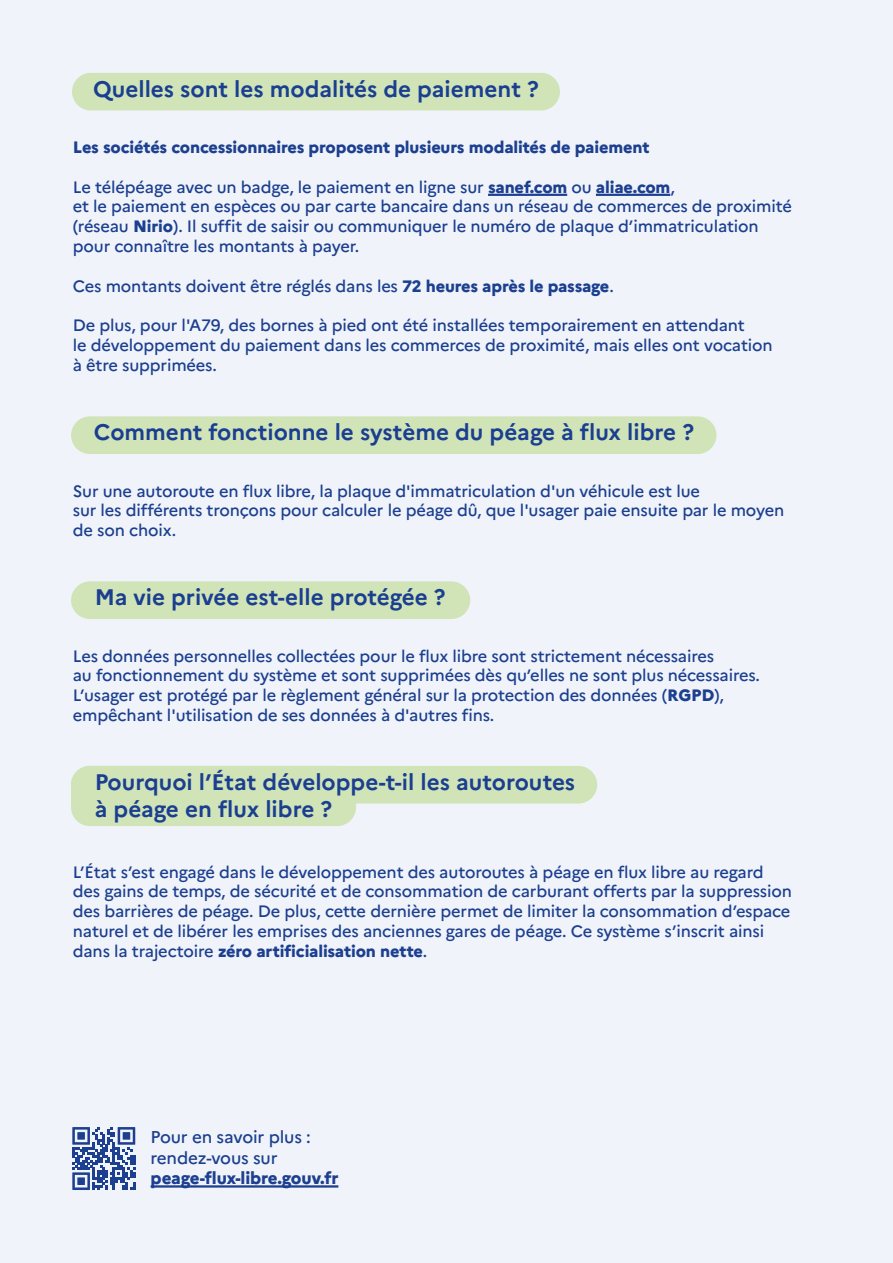
<style>
.page{position:relative;width:893px;height:1263px;background:#f0f4fa}
.page>*{position:absolute;margin:0;border:0;box-sizing:border-box;transform-origin:0 0}
.t1{font:700 22.5px/27px "Marianne";color:#1b3f90}
.t2{font:500 17.1px/20.5px "Marianne";letter-spacing:-.01em;color:#1c3f8f}
.t3{font:800 17.1px "Marianne";letter-spacing:-.01em;color:#1c3f8f}
.t4{font:500 16.5px/19.8px "Marianne";letter-spacing:-.01em;color:#1c3f8f}
.t5{font:800 16.5px "Marianne";letter-spacing:-.01em;color:#1c3f8f}
.s1{font-weight:800}
</style>
<div class="page">
<div style="left:72px;top:73px;width:488px;height:37px;background:#d1e4b8;border-radius:19px"></div>
<hr style="left:488px;top:194px;width:79px;height:2px;background:#1c3f8f">
<hr style="left:596px;top:194px;width:74px;height:2px;background:#1c3f8f">
<div style="left:71px;top:416px;width:645px;height:38px;background:#d1e4b8;border-radius:19px"></div>
<div style="left:71px;top:581px;width:399px;height:38px;background:#d1e4b8;border-radius:19px"></div>
<div style="left:71px;top:766px;width:526px;height:37px;background:#d1e4b8;border-radius:19px"></div>
<div style="left:71px;top:766px;width:285px;height:60px;background:#d1e4b8;border-radius:19px"></div>
<hr style="left:151px;top:1185px;width:187px;height:2px;background:#1c3f8f">
<svg style="left:72px;top:1127px;width:63px;height:63px"></svg>
<h1 class="t1" style="left:93px;top:73px;width:447px">Quelles sont les modalités de paiement ?</h1>
<p class="t5" style="left:73px;top:134px;width:578px">Les sociétés concessionnaires proposent plusieurs modalités de paiement</p>
<p class="t4" style="left:73px;top:175px;width:721px">Le télépéage avec un badge, le paiement en ligne sur <span class="s1">sanef.com</span> ou <span class="s1">aliae.com</span>,<br>et le paiement en espèces ou par carte bancaire dans un réseau de commerces de proximité (réseau <span class="s1">Nirio</span>). Il suffit de saisir ou communiquer le numéro de plaque d’immatriculation pour connaître les montants à payer.</p>
<p class="t4" style="left:73px;top:274px;width:542px">Ces montants doivent être réglés dans les <span class="s1">72 heures après le passage</span>.</p>
<p class="t4" style="left:73px;top:314px;width:701px">De plus, pour l'A79, des bornes à pied ont été installées temporairement en attendant<br>le développement du paiement dans les commerces de proximité, mais elles ont vocation à être supprimées.</p>
<h1 class="t1" style="left:94px;top:417px;width:601px">Comment fonctionne le système du péage à flux libre ?</h1>
<p class="t4" style="left:73px;top:479px;width:713px">Sur une autoroute en flux libre, la plaque d'immatriculation d'un véhicule est lue<br>sur les différents tronçons pour calculer le péage dû, que l'usager paie ensuite par le moyen de son choix.</p>
<h1 class="t1" style="left:95px;top:582px;width:352px">Ma vie privée est-elle protégée ?</h1>
<p class="t4" style="left:73px;top:644px;width:689px">Les données personnelles collectées pour le flux libre sont strictement nécessaires<br>au fonctionnement du système et sont supprimées dès qu’elles ne sont plus nécessaires.<br>L’usager est protégé par le règlement général sur la protection des données (<span class="s1">RGPD</span>), empêchant l'utilisation de ses données à d'autres fins.</p>
<h1 class="t1" style="left:95px;top:766px;width:482px">Pourquoi l’État développe-t-il les autoroutes à péage en flux libre ?</h1>
<p class="t4" style="left:73px;top:860px;width:721px">L’État s’est engagé dans le développement des autoroutes à péage en flux libre au regard des gains de temps, de sécurité et de consommation de carburant offerts par la suppression des barrières de péage. De plus, cette dernière permet de limiter la consommation d’espace naturel et de libérer les emprises des anciennes gares de péage. Ce système s’inscrit ainsi dans la trajectoire <span class="s1">zéro artificialisation nette</span>.</p>
<p class="t2" style="left:151px;top:1125px;width:162px">Pour en savoir plus : rendez-vous sur</p>
<p class="t3" style="left:151px;top:1165px;width:189px">peage-flux-libre.gouv.fr</p>
</div>
